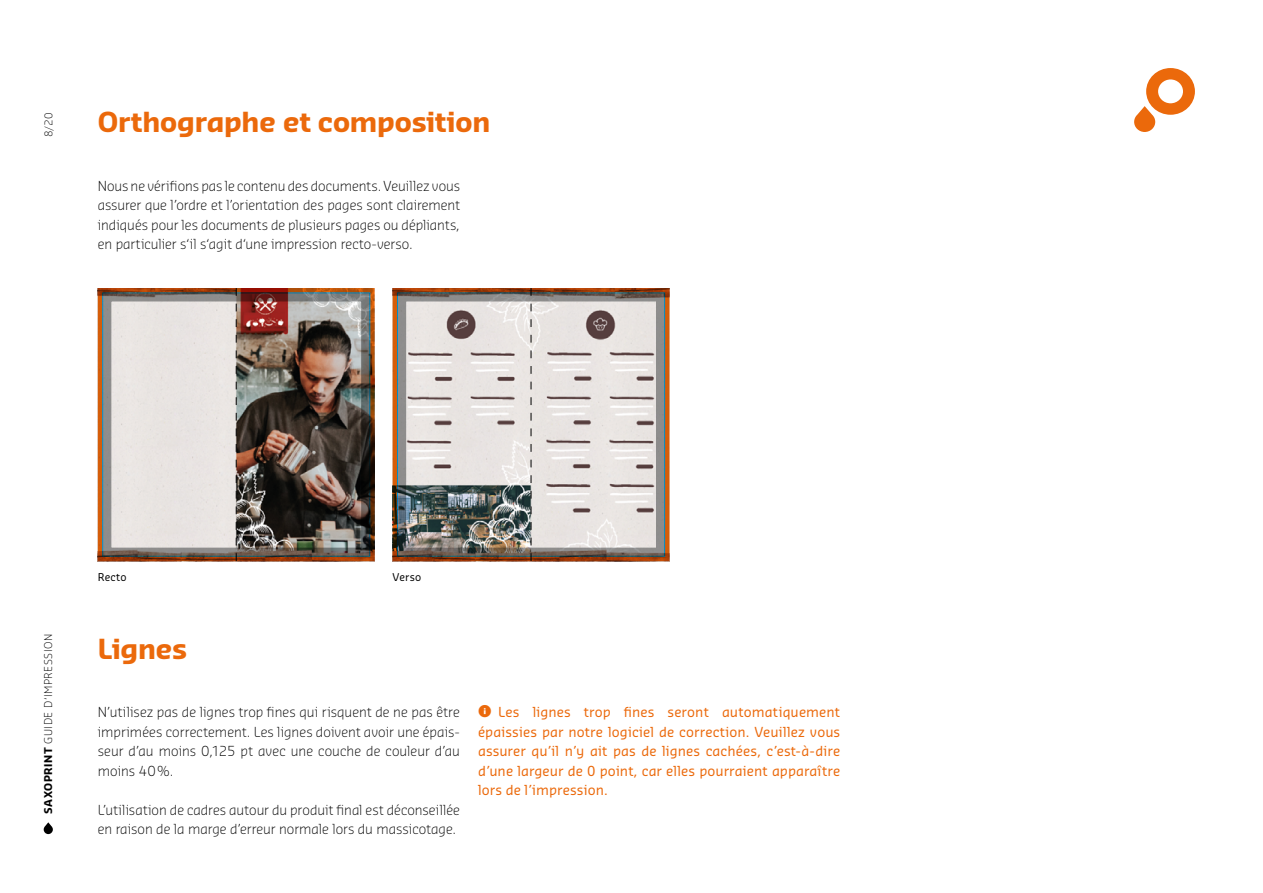
<style>
.page{position:relative;width:1263px;height:893px;background:#fff}
.page>*{position:absolute;margin:0;border:0;box-sizing:border-box;transform-origin:0 0}
.t1{font:700 27px "Sansa Pro";letter-spacing:-.005em;color:#eb690b}
.t2{font:300 13.5px/19.5px "Sansa Pro";color:#000;text-align:justify}
.t3{font:13.5px/19.5px "Sansa Pro";letter-spacing:.005em;color:#eb690b;text-align:justify}
.t4{font:300 10.5px "Sansa Pro";letter-spacing:.055em;color:#000}
.t5{font:10.5px "Sansa Pro";letter-spacing:.02em;color:#000}
.s1{font-weight:700}
</style>
<div class="page">
<svg style="left:44px;top:822px;width:9px;height:12px"></svg>
<svg style="left:1134px;top:68px;width:61px;height:64px"></svg>
<img style="left:98px;top:288px;width:277px;height:273px">
<img style="left:393px;top:288px;width:276px;height:273px">
<p class="t4" style="left:41px;top:137px;width:26px;rotate:-90deg">8/20</p>
<h1 class="t1" style="left:98px;top:103px;width:394px">Orthographe et composition</h1>
<p class="t2" style="left:98px;top:176px;width:364px">Nous ne vérifions pas le contenu des documents. Veuillez vous assurer que l’ordre et l’orientation des pages sont clairement indiqués pour les documents de plusieurs pages ou dépliants, en particulier s‘il s‘agit d‘une impression recto-verso.</p>
<p class="t4" style="left:41px;top:814px;width:181px;rotate:-90deg"><span class="s1">SAXOPRINT</span> GUIDE D‘IMPRESSION</p>
<p class="t5" style="left:98px;top:569px;width:30px">Recto</p>
<p class="t5" style="left:393px;top:569px;width:30px">Verso</p>
<h1 class="t1" style="left:98px;top:630px;width:91px">Lignes</h1>
<p class="t2" style="left:98px;top:702px;width:364px">N’utilisez pas de lignes trop fines qui risquent de ne pas être imprimées correctement. Les lignes doivent avoir une épais&shy;seur d’au moins 0,125 pt avec une couche de couleur d’au moins 40%.</p>
<p class="t2" style="left:98px;top:800px;width:364px">L’utilisation de cadres autour du produit final est déconseillée en raison de la marge d’erreur normale lors du massicotage.</p>
<p class="t3" style="left:478px;top:702px;width:364px;text-indent:20px">Les lignes trop fines seront automatiquement épaissies par notre logiciel de correction. Veuillez vous assurer qu’il n’y ait pas de lignes cachées, c’est-à-dire d’une largeur de 0 point, car elles pourraient apparaître lors de l’impression.</p>
</div>
